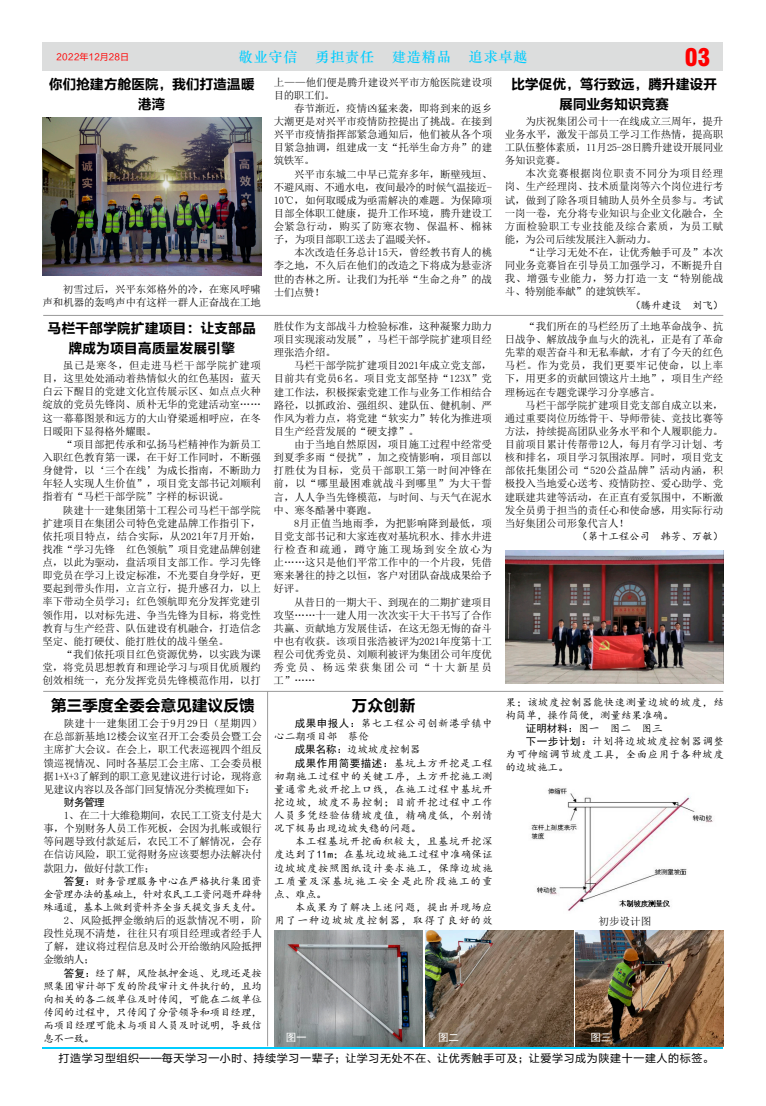
<style>
.page{position:relative;width:766px;height:1106px;background:#fff}
.page>*{position:absolute;margin:0;border:0;box-sizing:border-box;transform-origin:0 0}
.t1{font:900 condensed 24px "Swiss 721 BT";color:#f00}
.t2{font:16px "FZLTCHJW GB1 0";letter-spacing:-.02em;color:#000}
.t3{font:14px/20px "FZLTCHJW GB1 0";letter-spacing:-.02em;color:#000;text-align:center}
.t4{font:14px "ST Zhongsong";letter-spacing:.065em;color:#00cdff}
.t5{font:11px "FZLTHJW GB1 0";letter-spacing:.055em;color:#000}
.t6{font:10.5px/13.1px "Sim Sun";letter-spacing:-.01em;color:#000;text-align:justify}
.t7{font:10.5px/13.1px "Kai Ti";letter-spacing:.04em;color:#000;text-align:justify}
.t8{font:10.5px/13.1px "Kai Ti";letter-spacing:.1em;color:#000;text-align:right}
.t9{font:10.5px "Kai Ti";color:#000}
.t10{font:10.5px "Sim Hei";letter-spacing:.05em;color:#000}
.t11{font:10.5px "Kai Ti";letter-spacing:-.015em;color:#000}
.t12{font:10.5px "Sim Hei";color:#fff}
.t13{font:9px "FZLTHJW GB1 0";letter-spacing:.03em;color:#f00}
.s1{font-family:"Sim Hei"}
.s2{font-family:"Kai Ti"}
</style>
<div class="page">
<div style="left:43px;top:43px;width:680px;height:28px;background:#dcdddd"></div>
<hr style="left:43px;top:1047px;width:680px;height:2px;background:#00cdff">
<img style="left:43px;top:118px;width:218px;height:158px">
<img style="left:505px;top:550px;width:218px;height:133px">
<img style="left:575px;top:930px;width:148px;height:116px">
<img style="left:274px;top:930px;width:148px;height:116px">
<img style="left:531px;top:788px;width:182px;height:123px">
<img style="left:425px;top:930px;width:148px;height:116px">
<hr style="left:43px;top:315px;width:680px;height:1px;background:#9a9a9a">
<hr style="left:43px;top:691px;width:680px;height:1px;background:#9a9a9a">
<hr style="left:267px;top:691px;width:1px;height:355px;background:#9a9a9a">
<p class="t13" style="left:56px;top:52px;width:74px">2022年12月28日</p>
<h3 class="t4" style="left:239px;top:50px;width:60px">敬业守信</h3>
<h3 class="t4" style="left:315px;top:50px;width:60px">勇担责任</h3>
<h3 class="t4" style="left:392px;top:50px;width:60px">建造精品</h3>
<h3 class="t4" style="left:468px;top:50px;width:60px">追求卓越</h3>
<h1 class="t1" style="left:684px;top:47px;width:27px">03</h1>
<h3 class="t3" style="left:49px;top:75px;width:207px">你们抢建方舱医院，我们打造温暖港湾</h3>
<p class="t6" style="left:43px;top:283px;width:220px;text-align:right">初雪过后，兴平东郊格外的冷，在寒风呼啸<br>声和机器的轰鸣声中有这样一群人正奋战在工地</p>
<h3 class="t3" style="left:47px;top:319px;width:210px">马栏干部学院扩建项目：让支部品牌成为项目高质量发展引擎</h3>
<p class="t6" style="left:43px;top:359px;width:220px;text-indent:20px">虽已是寒冬，但走进马栏干部学院扩建项目，这里处处涌动着热情似火的红色基因：蓝天白云下醒目的党建文化宣传展示区、如点点火种绽放的党员先锋岗、质朴无华的党建活动室……这一幕幕图景和远方的大山脊梁遥相呼应，在冬日暖阳下显得格外耀眼。</p>
<p class="t6" style="left:42px;top:437px;width:220px;text-indent:20px">“项目部把传承和弘扬马栏精神作为新员工入职红色教育第一课，在干好工作同时，不断强身健骨，以‘三个在线’为成长指南，不断助力年轻人实现人生价值”，项目党支部书记刘顺利指着有“马栏干部学院”字样的标识说。</p>
<p class="t6" style="left:42px;top:503px;width:220px;text-indent:20px">陕建十一建集团第十工程公司马栏干部学院扩建项目在集团公司特色党建品牌工作指引下，依托项目特点，结合实际，从2021年7月开始，找准“学习先锋 红色领航”项目党建品牌创建点，以此为驱动，盘活项目支部工作。学习先锋即党员在学习上设定标准，不光要自身学好，更要起到带头作用，立言立行，提升感召力，以上率下带动全员学习；红色领航即充分发挥党建引领作用，以对标先进、争当先锋为目标，将党性教育与生产经营、队伍建设有机融合，打造信念坚定、能打硬仗、能打胜仗的战斗堡垒。</p>
<p class="t6" style="left:42px;top:647px;width:220px;text-indent:20px">“我们依托项目红色资源优势，以实践为课堂，将党员思想教育和理论学习与项目优质履约创效相统一，充分发挥党员先锋模范作用，以打</p>
<h2 class="t2" style="left:51px;top:696px;width:205px">第三季度全委会意见建议反馈</h2>
<p class="t6" style="left:44px;top:716px;width:220px;text-indent:20px">陕建十一建集团工会于9月29日（星期四）在总部新基地12楼会议室召开工会委员会暨工会主席扩大会议。在会上，职工代表巡视四个组反馈巡视情况、同时各基层工会主席、工会委员根据1+X+3了解到的职工意见建议进行讨论，现将意见建议内容以及各部门回复情况分类梳理如下：</p>
<p class="t10" style="left:64px;top:797px;width:42px">财务管理</p>
<p class="t6" style="left:43px;top:808px;width:220px;text-indent:20px">1、在二十大维稳期间，农民工工资支付是大事，个别财务人员工作死板，会因为扎帐或银行等问题导致付款延后，农民工不了解情况，会存在信访风险，职工觉得财务应该要想办法解决付款阻力，做好付款工作；</p>
<p class="t7" style="left:43px;top:874px;width:220px;text-indent:20px"><span class="s1">答复：</span>财务管理服务中心在严格执行集团资金管理办法的基础上，针对农民工工资问题开辟特殊通道，基本上做到资料齐全当天提交当天支付。</p>
<p class="t6" style="left:43px;top:913px;width:220px;text-indent:20px">2、风险抵押金缴纳后的返款情况不明，阶段性兑现不清楚，往往只有项目经理或者经手人了解，建议将过程信息及时公开给缴纳风险抵押金缴纳人；</p>
<p class="t7" style="left:43px;top:966px;width:220px;text-indent:20px"><span class="s1">答复：</span>经了解，风险抵押金返、兑现还是按照集团审计部下发的阶段审计文件执行的，且均向相关的各二级单位及时传阅，可能在二级单位传阅的过程中，只传阅了分管领导和项目经理，而项目经理可能未与项目人员及时说明，导致信息不一致。</p>
<p class="t6" style="left:274px;top:75px;width:220px">上——他们便是腾升建设兴平市方舱医院建设项目的职工们。</p>
<p class="t6" style="left:274px;top:101px;width:220px;text-indent:20px">春节渐近，疫情凶猛来袭，即将到来的返乡大潮更是对兴平市疫情防控提出了挑战。在接到兴平市疫情指挥部紧急通知后，他们被从各个项目紧急抽调，组建成一支“托举生命方舟”的建筑铁军。</p>
<p class="t6" style="left:274px;top:167px;width:220px;text-indent:20px">兴平市东城二中早已荒弃多年，断壁残垣、不避风雨、不通水电，夜间最冷的时候气温接近-10℃，如何取暖成为亟需解决的难题。为保障项目部全体职工健康，提升工作环境，腾升建设工会紧急行动，购买了防寒衣物、保温杯、棉袜子，为项目部职工送去了温暖关怀。</p>
<p class="t6" style="left:273px;top:246px;width:220px;text-indent:20px">本次改造任务总计15天，曾经教书育人的桃李之地，不久后在他们的改造之下将成为悬壶济世的杏林之所。让我们为托举“生命之舟”的战士们点赞！</p>
<p class="t6" style="left:273px;top:319px;width:220px">胜仗作为支部战斗力检验标准，这种凝聚力助力项目实现滚动发展”，马栏干部学院扩建项目经理张浩介绍。</p>
<p class="t6" style="left:273px;top:359px;width:220px;text-indent:20px">马栏干部学院扩建项目2021年成立党支部，目前共有党员6名。项目党支部坚持“123X”党建工作法，积极探索党建工作与业务工作相结合路径，以抓政治、强组织、建队伍、健机制、严作风为着力点，将党建“软实力”转化为推进项目生产经营发展的“硬支撑”。</p>
<p class="t6" style="left:273px;top:438px;width:220px;text-indent:20px">由于当地自然原因，项目施工过程中经常受到夏季多雨“侵扰”，加之疫情影响，项目部以打胜仗为目标，党员干部职工第一时间冲锋在前，以“哪里最困难就战斗到哪里”为大干誓言，人人争当先锋模范，与时间、与天气在泥水中、寒冬酷暑中赛跑。</p>
<p class="t6" style="left:273px;top:516px;width:220px;text-indent:20px">8月正值当地雨季，为把影响降到最低，项目党支部书记和大家连夜对基坑积水、排水井进行检查和疏通，蹲守施工现场到安全放心为止……这只是他们平常工作中的一个片段，凭借寒来暑往的持之以恒，客户对团队奋战成果给予好评。</p>
<p class="t6" style="left:273px;top:595px;width:220px;text-indent:20px">从昔日的一期大干、到现在的二期扩建项目攻坚……十一建人用一次次实干大干书写了合作共赢、贡献地方发展佳话，在这无怨无悔的奋斗中也有收获。该项目张浩被评为2021年度第十工程公司优秀党员、刘顺利被评为集团公司年度优秀党员、杨远荣获集团公司“十大新星员工”……</p>
<h2 class="t2" style="left:351px;top:696px;width:65px">万众创新</h2>
<p class="t7" style="left:294px;top:716px;width:199px"><span class="s1">成果申报人：</span>第七工程公司创新港学镇中</p>
<p class="t9" style="left:274px;top:731px;width:96px">心二期项目部 蔡伦</p>
<p class="t9" style="left:294px;top:744px;width:128px"><span class="s1">成果名称：</span>边坡坡度控制器</p>
<p class="t10" style="left:294px;top:757px;width:199px">成果作用简要描述：<span class="s2">基坑土方开挖是工程</span></p>
<p class="t7" style="left:274px;top:769px;width:220px">初期施工过程中的关键工序，土方开挖施工测量通常先放开挖上口线，在施工过程中基坑开挖边坡，坡度不易控制；目前开挖过程中工作人员多凭经验估猜坡度值，精确度低，个别情况下极易出现边坡失稳的问题。</p>
<p class="t7" style="left:274px;top:835px;width:220px;text-indent:20px">本工程基坑开挖面积较大，且基坑开挖深度达到了11m；在基坑边坡施工过程中准确保证边坡坡度按照图纸设计要求施工，保障边坡施工质量及深基坑施工安全是此阶段施工的重点、难点。</p>
<p class="t8" style="left:274px;top:900px;width:220px">本成果为了解决上述问题，提出并现场应<br>用了一种边坡坡度控制器，取得了良好的效</p>
<h3 class="t3" style="left:511px;top:75px;width:207px">比学促优，笃行致远，腾升建设开展同业务知识竞赛</h3>
<p class="t6" style="left:505px;top:114px;width:220px;text-indent:20px">为庆祝集团公司十一在线成立三周年，提升业务水平，激发干部员工学习工作热情，提高职工队伍整体素质，11月25-28日腾升建设开展同业务知识竞赛。</p>
<p class="t6" style="left:504px;top:167px;width:220px;text-indent:20px">本次竞赛根据岗位职责不同分为项目经理岗、生产经理岗、技术质量岗等六个岗位进行考试，做到了除各项目辅助人员外全员参与。考试一岗一卷，充分将专业知识与企业文化融合，全方面检验职工专业技能及综合素质，为员工赋能，为公司后续发展注入新动力。</p>
<p class="t6" style="left:504px;top:246px;width:220px;text-indent:20px">“让学习无处不在，让优秀触手可及”本次同业务竞赛旨在引导员工加强学习，不断提升自我、增强专业能力，努力打造一支“特别能战斗、特别能奉献”的建筑铁军。</p>
<p class="t7" style="left:630px;top:298px;width:94px">（腾升建设 刘飞）</p>
<p class="t6" style="left:504px;top:319px;width:220px;text-indent:20px">“我们所在的马栏经历了土地革命战争、抗日战争、解放战争血与火的洗礼，正是有了革命先辈的艰苦奋斗和无私奉献，才有了今天的红色马栏。作为党员，我们更要牢记使命，以上率下，用更多的贡献回馈这片土地”，项目生产经理杨远在专题党课学习分享感言。</p>
<p class="t6" style="left:504px;top:398px;width:220px;text-indent:20px">马栏干部学院扩建项目党支部自成立以来，通过重要岗位历练骨干、导师带徒、竞技比赛等方法，持续提高团队业务水平和个人履职能力。目前项目累计传帮带12人，每月有学习计划、考核和排名，项目学习氛围浓厚。同时，项目党支部依托集团公司“520公益品牌”活动内涵，积极投入当地爱心送考、疫情防控、爱心助学、党建联建共建等活动，在正直有爱氛围中，不断激发全员勇于担当的责任心和使命感，用实际行动当好集团公司形象代言人！</p>
<p class="t11" style="left:577px;top:531px;width:147px">（第十工程公司 韩芳、万敏）</p>
<p class="t7" style="left:505px;top:695px;width:220px">果；该坡度控制器能快速测量边坡的坡度，结</p>
<p class="t9" style="left:505px;top:709px;width:170px">构简单，操作简便，测量结果准确。</p>
<p class="t7" style="left:525px;top:721px;width:138px"><span class="s1">证明材料：</span>图一 图二 图三</p>
<p class="t7" style="left:525px;top:734px;width:199px"><span class="s1">下一步计划：</span>计划将边坡坡度控制器调整</p>
<p class="t7" style="left:505px;top:747px;width:220px">为可伸缩调节坡度工具，全面应用于各种坡度</p>
<p class="t7" style="left:505px;top:761px;width:65px">的边坡施工。</p>
<p class="t6" style="left:598px;top:914px;width:54px">初步设计图</p>
<p class="t12" style="left:285px;top:1032px;width:22px">图一</p>
<p class="t12" style="left:438px;top:1032px;width:22px">图二</p>
<p class="t12" style="left:590px;top:1032px;width:22px">图三</p>
<p class="t5" style="left:58px;top:1052px;width:656px">打造学习型组织——每天学习一小时、持续学习一辈子；让学习无处不在、让优秀触手可及；让爱学习成为陕建十一建人的标签。</p>
</div>
